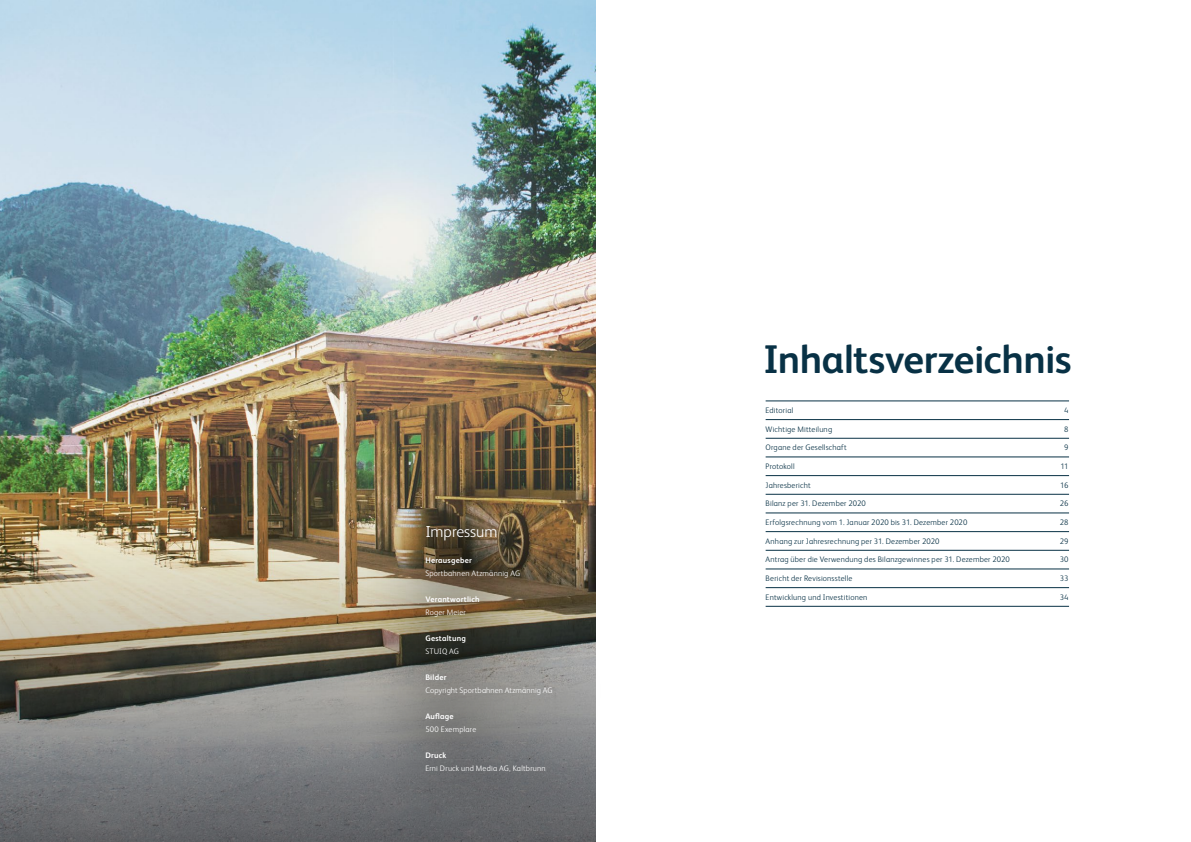
<style>
.page{position:relative;width:1191px;height:842px;background:#fff}
.page>*{position:absolute;margin:0;border:0;box-sizing:border-box;transform-origin:0 0}
.t1{font:700 40px "FS Albert";letter-spacing:-.01em;color:#083145}
.t2{font:300 16px "FS Albert";color:#fff}
.t3{font:300 8px "FS Albert";letter-spacing:.025em;color:#083145}
.t4{font:300 8px "FS Albert";letter-spacing:.02em;color:#fff}
.t5{font:700 8px "FS Albert";letter-spacing:.025em;color:#fff}
</style>
<div class="page">
<img style="left:0;top:0;width:595px;height:524px">
<hr style="left:765px;top:401px;width:304px;height:1px;background:#083145">
<hr style="left:765px;top:419px;width:304px;height:1px;background:#083145">
<hr style="left:765px;top:438px;width:304px;height:1px;background:#083145">
<hr style="left:765px;top:457px;width:304px;height:1px;background:#083145">
<hr style="left:765px;top:475px;width:304px;height:1px;background:#083145">
<hr style="left:765px;top:494px;width:304px;height:1px;background:#083145">
<hr style="left:765px;top:513px;width:304px;height:1px;background:#083145">
<hr style="left:765px;top:531px;width:304px;height:1px;background:#083145">
<hr style="left:765px;top:550px;width:304px;height:1px;background:#083145">
<hr style="left:765px;top:569px;width:304px;height:1px;background:#083145">
<hr style="left:765px;top:587px;width:304px;height:1px;background:#083145">
<hr style="left:765px;top:606px;width:304px;height:1px;background:#083145">
<svg style="left:0;top:524px;width:596px;height:318px;background:#8b867a"></svg>
<div style="left:361px;top:463px;width:251px;height:374px;background:#000;opacity:.5"></div>
<p class="t2" style="left:425px;top:521px;width:73px">Impressum</p>
<p class="t5" style="left:425px;top:555px;width:48px">Herausgeber</p>
<p class="t4" style="left:425px;top:568px;width:96px">Sportbahnen Atzmännig AG</p>
<p class="t5" style="left:425px;top:594px;width:56px">Verantwortlich</p>
<p class="t4" style="left:425px;top:607px;width:42px">Roger Meier</p>
<p class="t5" style="left:425px;top:633px;width:42px">Gestaltung</p>
<p class="t4" style="left:425px;top:646px;width:35px">STUIQ AG</p>
<p class="t5" style="left:425px;top:672px;width:23px">Bilder</p>
<p class="t4" style="left:425px;top:685px;width:129px">Copyright Sportbahnen Atzmännig AG</p>
<p class="t5" style="left:425px;top:711px;width:30px">Auflage</p>
<p class="t4" style="left:425px;top:724px;width:52px">500 Exemplare</p>
<p class="t5" style="left:425px;top:750px;width:23px">Druck</p>
<p class="t4" style="left:425px;top:763px;width:122px">Erni Druck und Media AG, Kaltbrunn</p>
<p class="t1" style="left:763px;top:332px;width:310px">Inhaltsverzeichnis</p>
<p class="t3" style="left:765px;top:405px;width:29px">Editorial</p>
<p class="t3" style="left:1064px;top:405px;width:6px">4</p>
<p class="t3" style="left:765px;top:423px;width:68px">Wichtige Mitteilung</p>
<p class="t3" style="left:1064px;top:423px;width:6px">8</p>
<p class="t3" style="left:765px;top:442px;width:83px">Organe der Gesellschaft</p>
<p class="t3" style="left:1064px;top:442px;width:6px">9</p>
<p class="t3" style="left:765px;top:461px;width:31px">Protokoll</p>
<p class="t3" style="left:1060px;top:461px;width:10px">11</p>
<p class="t3" style="left:765px;top:480px;width:47px">Jahresbericht</p>
<p class="t3" style="left:1060px;top:480px;width:10px">16</p>
<p class="t3" style="left:765px;top:498px;width:102px">Bilanz per 31. Dezember 2020</p>
<p class="t3" style="left:1059px;top:498px;width:10px">26</p>
<p class="t3" style="left:765px;top:517px;width:203px">Erfolgsrechnung vom 1. Januar 2020 bis 31. Dezember 2020</p>
<p class="t3" style="left:1059px;top:517px;width:10px">28</p>
<p class="t3" style="left:765px;top:536px;width:175px">Anhang zur Jahresrechnung per 31. Dezember 2020</p>
<p class="t3" style="left:1059px;top:536px;width:10px">29</p>
<p class="t3" style="left:765px;top:554px;width:246px">Antrag über die Verwendung des Bilanzgewinnes per 31. Dezember 2020</p>
<p class="t3" style="left:1059px;top:554px;width:10px">30</p>
<p class="t3" style="left:765px;top:573px;width:88px">Bericht der Revisionsstelle</p>
<p class="t3" style="left:1060px;top:573px;width:10px">33</p>
<p class="t3" style="left:765px;top:592px;width:103px">Entwicklung und Investitionen</p>
<p class="t3" style="left:1059px;top:592px;width:10px">34</p>
</div>
